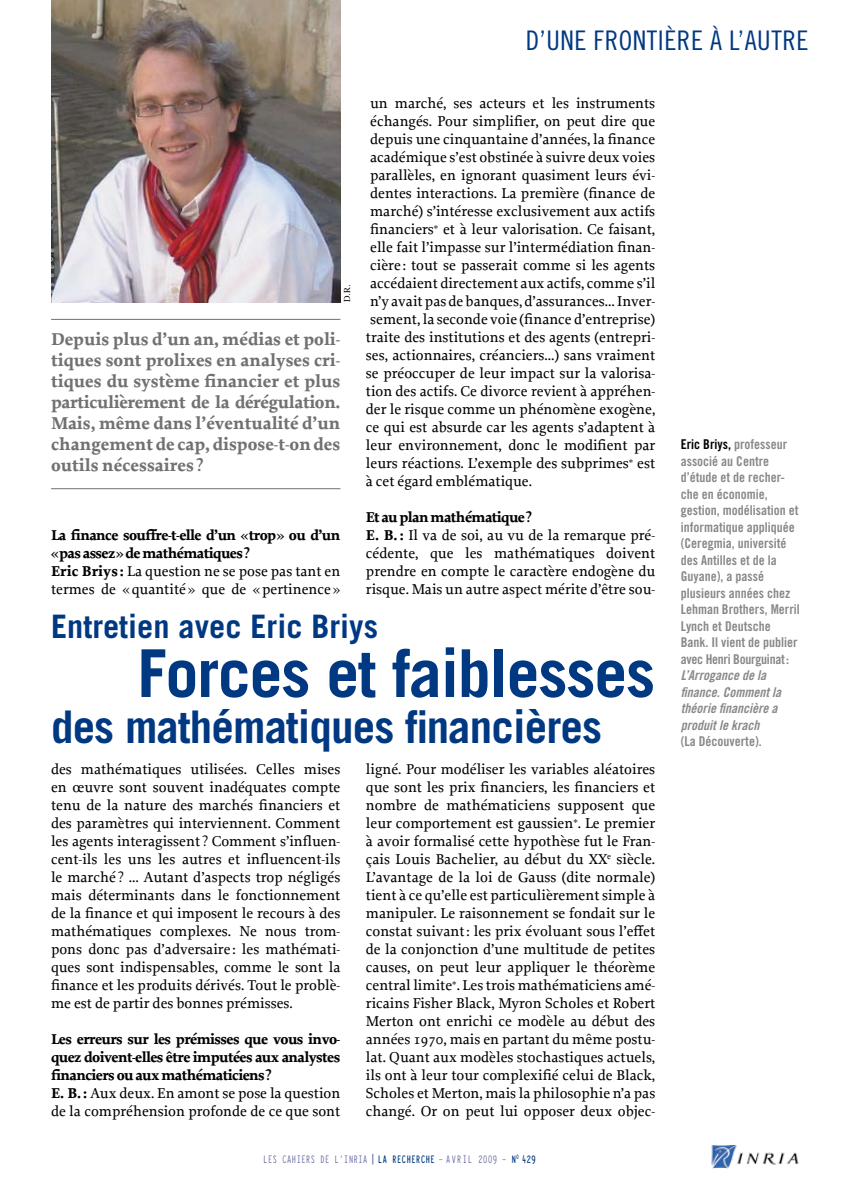
<style>
.page{position:relative;width:851px;height:1191px;background:#fff}
.page>*{position:absolute;margin:0;border:0;box-sizing:border-box;transform-origin:0 0}
.t1{font:700 66px "Trade Gothic";letter-spacing:-.02em;color:#003882}
.t2{font:700 45px "Trade Gothic";letter-spacing:-.02em;color:#003882}
.t3{font:700 32.25px "Trade Gothic";color:#003882}
.t4{font:27px "Trade Gothic Cond Eighteen";color:#003882}
.t5{font:700 18px/21px "Proforma";color:#707173;text-align:justify}
.t6{font:15px/18px "Proforma";color:#000;text-align:justify}
.t7{font:700 15px/18px "Proforma";letter-spacing:-.04em;color:#000}
.t8{font:13.5px/16.5px "Trade Gothic Bold Cond Twenty";color:#87888a}
.t9{font:13.5px/16.5px "Trade Gothic Bold Cond Twenty Obl";color:#87888a}
.t10{font:700 12px "Typewriter Condensed";letter-spacing:-.01em;color:#003882;scale:.9 1}
.t11{font:12px "Typewriter Condensed";letter-spacing:-.01em;color:#63659f;scale:.9 1}
.t12{font:9px "Times";color:#000}
.s1{font-weight:400}
.s2{font-weight:700}
.s3{font-weight:400;color:#63659f}
.s4{color:#000}
</style>
<div class="page">
<img style="left:711px;top:1145px;width:88px;height:23px">
<hr style="left:51px;top:319px;width:289px;height:1px;background:#707173">
<hr style="left:51px;top:488px;width:289px;height:1px;background:#707173">
<img style="left:51px;top:0;width:289px;height:302px">
<h3 class="t4" style="left:526px;top:24px;width:35px">D’UNE</h3>
<h3 class="t4" style="left:593px;top:24px;width:165px">FRONTI ÈRE À L’AUTRE</h3>
<p class="t12" style="left:338px;top:302px;width:19px;rotate:-90deg">D.R.</p>
<p class="t5" style="left:51px;top:329px;width:291px">Depuis plus d’un an, médias et poli&shy;tiques sont prolixes en analyses cri&shy;tiques du système financier et plus particulièrement de la dérégulation.<br>Mais, même dans l’éventualité d’un changement de cap, dispose-t-on des outils nécessaires ?</p>
<p class="t7" style="left:51px;top:527px;width:291px">La finance souffre-t-elle d’un «trop» ou d’un «pas assez» de mathématiques?<br>Eric Briys : <span class="s1">La question ne se pose pas tant en termes de «quantité» que de «pertinence »</span></p>
<p class="t6" style="left:366px;top:94px;width:291px">un marché, ses acteurs et les instruments échangés. Pour simplifier, on peut dire que depuis une cinquantaine d’années, la finance académique s’est obstinée à suivre deux voies parallèles, en ignorant quasiment leurs évi&shy;dentes interactions. La première (finance de marché) s’intéresse exclusivement aux actifs financiers<sup>*</sup> et à leur valorisation. Ce faisant, elle fait l’impasse sur l’intermédiation finan&shy;cière : tout se passerait comme si les agents accédaient directement aux actifs, comme s’il n’y avait pas de banques, d’assurances… Inver&shy;sement, la seconde voie (finance d’entreprise) traite des institutions et des agents (entrepri&shy;ses, actionnaires, créanciers…) sans vraiment se préoccuper de leur impact sur la valorisa&shy;tion des actifs. Ce divorce revient à appréhen&shy;der le risque comme un phénomène exogène, ce qui est absurde car les agents s’adaptent à leur environnement, donc le modifient par leurs réactions. L’exemple des subprimes<sup>*</sup> est à cet égard emblématique.</p>
<p class="t6" style="left:366px;top:508px;width:291px;text-align:left"><span class="s2">Et au plan mathématique?<br>E. B. :</span> Il va de soi, au vu de la remarque pré&shy;cédente, que les mathématiques doivent prendre en compte le caractère endogène du risque. Mais un autre aspect mérite d’être sou-</p>
<h3 class="t3" style="left:51px;top:607px;width:328px">Entretien avec Eric Briys</h3>
<h1 class="t1" style="left:137px;top:633px;width:519px">Forces et faiblesses</h1>
<h2 class="t2" style="left:51px;top:699px;width:552px">des mathématiques financières</h2>
<p class="t6" style="left:51px;top:760px;width:291px">des mathématiques utilisées. Celles mises en œuvre sont souvent inadéquates compte tenu de la nature des marchés financiers et des paramètres qui interviennent. Comment les agents interagissent ? Comment s’influen&shy;cent-ils les uns les autres et influencent-ils le marché ? … Autant d’aspects trop négligés mais déterminants dans le fonctionnement de la finance et qui imposent le recours à des mathématiques complexes. Ne nous trom&shy;pons donc pas d’adversaire : les mathémati&shy;ques sont indispensables, comme le sont la finance et les produits dérivés. Tout le problè&shy;me est de partir des bonnes prémisses.</p>
<p class="t7" style="left:51px;top:1031px;width:291px">Les erreurs sur les prémisses que vous invo&shy;quez doivent-elles être imputées aux analystes financiers ou aux mathématiciens?<br>E. B. : <span class="s1">Aux deux. En amont se pose la question de la compréhension profonde de ce que sont</span></p>
<p class="t6" style="left:366px;top:760px;width:291px">ligné. Pour modéliser les variables aléatoires que sont les prix financiers, les financiers et nombre de mathématiciens supposent que leur comportement est gaussien<sup>*</sup>. Le premier à avoir formalisé cette hypothèse fut le Fran&shy;çais Louis Bachelier, au début du XX<sup>e</sup> siècle.<br>L’avantage de la loi de Gauss (dite normale) tient à ce qu’elle est particulièrement simple à manipuler. Le raisonnement se fondait sur le constat suivant: les prix évoluant sous l’effet de la conjonction d’une multitude de petites causes, on peut leur appliquer le théorème central limite<sup>*</sup>. Les trois mathématiciens amé&shy;ricains Fisher Black, Myron Scholes et Robert Merton ont enrichi ce modèle au début des années 1970, mais en partant du même postu&shy;lat. Quant aux modèles stochastiques actuels, ils ont à leur tour complexifié celui de Black, Scholes et Merton, mais la philosophie n’a pas changé. Or on peut lui opposer deux objec-</p>
<p class="t11" style="left:263px;top:1150px;width:106px">LES CAHIERS DE L ’INRIA</p>
<p class="t10" style="left:378px;top:1150px;width:177px">LA RECHERCHE <span class="s3">- AVRIL 2009 -</span> N<sup>0</sup> 429</p>
<p class="t8" style="left:680px;top:436px;width:121px"><span class="s4">Eric Briys,</span> professeur associé au Centre d’étude et de recher&shy;che en économie, gestion, modélisation et informatique appliquée (Ceregmia, université des Antilles et de la<br>Guyane), a passé plusieurs années chez<br>Lehman Brothers, Merril<br>Lynch et Deutsche<br>Bank. Il vient de publier avec Henri Bourguinat:</p>
<p class="t9" style="left:680px;top:667px;width:102px">L’Arrogance de la finance. Comment la théorie financière a produit le krach</p>
<p class="t8" style="left:680px;top:733px;width:82px">(La Découverte).</p>
</div>
